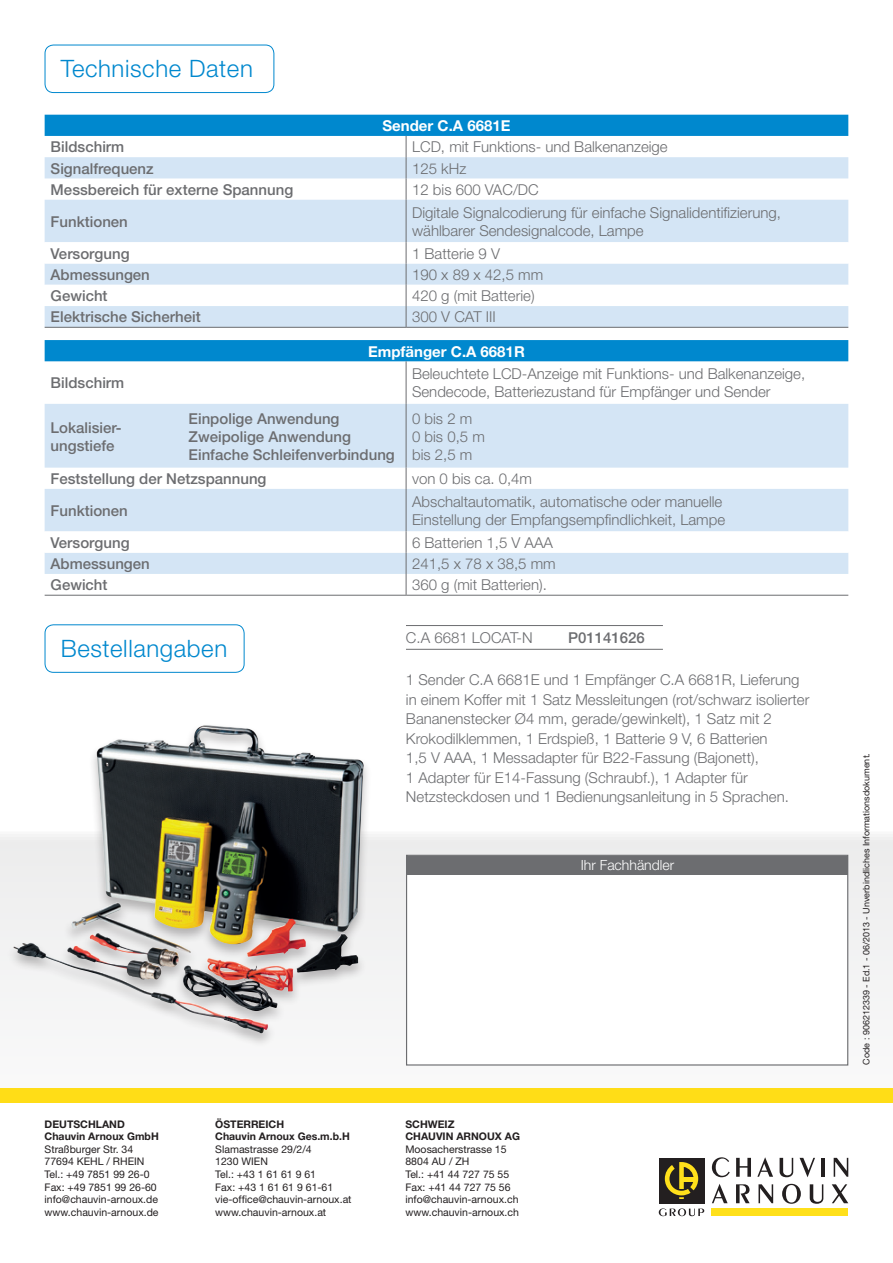
<style>
.page{position:relative;width:893px;height:1263px;background:#fff}
.page>*{position:absolute;margin:0;border:0;box-sizing:border-box;transform-origin:0 0}
.t1{font:300 24px "Helvetica Neue";letter-spacing:.025em;color:#0088ce}
.t2{font:300 15px/19.5px "Helvetica Neue";color:#6c6d70}
.t3{font:500 15px/18px "Helvetica Neue";color:#6c6d70}
.t4{font:700 15px "Helvetica Neue";color:#fff}
.t5{font:300 14.1px "Helvetica Neue";color:#fff}
.t6{font:10.5px/12.6px "Helvetica Neue";color:#231f20}
.t7{font:700 10.5px/12.6px "Helvetica Neue";color:#231f20}
.t8{font:9px "Helvetica Neue";color:#231f20}
</style>
<div class="page">
<div style="left:45px;top:45px;width:229px;height:48px;border:1px solid #0088ce;border-radius:9px"></div>
<svg style="left:45px;top:115px;width:803px;height:42px"></svg>
<svg style="left:45px;top:157px;width:803px;height:85px;fill:#d4e5f5"></svg>
<svg style="left:45px;top:242px;width:803px;height:353px;fill:#d4e5f5"></svg>
<svg style="left:406px;top:136px;width:1px;height:64px"></svg>
<hr style="left:406px;top:200px;width:1px;height:42px;background:#6c6d70">
<svg style="left:406px;top:242px;width:1px;height:85px"></svg>
<hr style="left:406px;top:361px;width:1px;height:43px;background:#6c6d70">
<hr style="left:406px;top:404px;width:1px;height:64px;background:#6c6d70">
<svg style="left:406px;top:468px;width:1px;height:21px"></svg>
<hr style="left:406px;top:489px;width:1px;height:42px;background:#6c6d70">
<svg style="left:406px;top:531px;width:1px;height:64px"></svg>
<hr style="left:45px;top:327px;width:361px;height:1px;background:#6c6d70">
<hr style="left:406px;top:327px;width:442px;height:1px;background:#6c6d70">
<hr style="left:45px;top:595px;width:361px;height:1px;background:#6c6d70">
<hr style="left:406px;top:595px;width:442px;height:1px;background:#6c6d70">
<div style="left:45px;top:624px;width:199px;height:49px;border:1px solid #0088ce;border-radius:9px"></div>
<div style="left:0;top:831px;width:893px;height:432px;background:#f7f7f8"></div>
<div style="left:0;top:1096px;width:893px;height:167px;background:#fff"></div>
<div style="left:0;top:1087px;width:893px;height:15px;background:#ffdd17"></div>
<div style="left:712px;top:1209px;width:136px;height:7px;background:#ffe01b"></div>
<div style="left:659px;top:1158px;width:45px;height:45px;background:#231f20"></div>
<svg style="left:665px;top:1162px;width:33px;height:37px"></svg>
<svg style="left:712px;top:1157px;width:18px;height:20px"></svg>
<svg style="left:736px;top:1158px;width:15px;height:19px"></svg>
<svg style="left:757px;top:1157px;width:16px;height:20px"></svg>
<svg style="left:780px;top:1158px;width:13px;height:19px"></svg>
<svg style="left:799px;top:1158px;width:16px;height:19px"></svg>
<hr style="left:821px;top:1158px;width:4px;height:19px;background:#231f20">
<svg style="left:834px;top:1158px;width:14px;height:19px"></svg>
<svg style="left:712px;top:1184px;width:16px;height:19px"></svg>
<svg style="left:736px;top:1184px;width:14px;height:19px"></svg>
<svg style="left:758px;top:1184px;width:15px;height:19px"></svg>
<svg style="left:782px;top:1184px;width:19px;height:20px"></svg>
<svg style="left:810px;top:1184px;width:13px;height:20px"></svg>
<svg style="left:832px;top:1184px;width:16px;height:19px"></svg>
<svg style="left:659px;top:1208px;width:45px;height:8px"></svg>
<hr style="left:406px;top:625px;width:257px;height:1px;background:#6c6d70">
<hr style="left:406px;top:649px;width:257px;height:1px;background:#6c6d70">
<div style="left:5px;top:722px;width:368px;height:326px;background:#231f20;opacity:.3"></div>
<img style="left:97px;top:727px;width:209px;height:230px">
<div style="left:406px;top:855px;width:442px;height:210px;background:#fff;border:1px solid #6c6d70"></div>
<div style="left:406px;top:856px;width:442px;height:18px;background:#6c6d70"></div>
<h1 class="t1" style="left:61px;top:54px;width:194px">Technische Daten</h1>
<p class="t4" style="left:383px;top:117px;width:129px">Sender C.A 6681E</p>
<p class="t3" style="left:51px;top:138px;width:75px">Bildschirm</p>
<p class="t2" style="left:412px;top:137px;width:257px">LCD, mit Funktions- und Balkenanzeige</p>
<p class="t3" style="left:51px;top:159px;width:105px">Signalfrequenz</p>
<p class="t2" style="left:412px;top:158px;width:56px">125 kHz</p>
<p class="t3" style="left:51px;top:180px;width:244px">Messbereich für externe Spannung</p>
<p class="t2" style="left:412px;top:180px;width:128px">12 bis 600 VAC/DC</p>
<p class="t3" style="left:51px;top:212px;width:79px">Funktionen</p>
<p class="t2" style="left:412px;top:203px;width:370px;line-height:18px">Digitale Signalcodierung für einfache Signalidentifizierung, wählbarer Sendesignalcode, Lampe</p>
<p class="t3" style="left:51px;top:244px;width:80px">Versorgung</p>
<p class="t2" style="left:412px;top:243px;width:89px">1 Batterie 9 V</p>
<p class="t3" style="left:51px;top:265px;width:101px">Abmessungen</p>
<p class="t2" style="left:412px;top:265px;width:133px">190 x 89 x 42,5 mm</p>
<p class="t3" style="left:51px;top:287px;width:58px">Gewicht</p>
<p class="t2" style="left:412px;top:286px;width:124px">420 g (mit Batterie)</p>
<p class="t3" style="left:51px;top:308px;width:152px">Elektrische Sicherheit</p>
<p class="t2" style="left:412px;top:307px;width:85px">300 V CAT III</p>
<p class="t4" style="left:368px;top:342px;width:158px">Empfänger C.A 6681R</p>
<p class="t3" style="left:51px;top:374px;width:75px">Bildschirm</p>
<p class="t2" style="left:412px;top:365px;width:395px;line-height:18px">Beleuchtete LCD-Anzeige mit Funktions- und Balkenanzeige,<br>Sendecode, Batteriezustand für Empfänger und Sender</p>
<p class="t3" style="left:51px;top:418px;width:73px">Lokalisier-</p>
<p class="t3" style="left:189px;top:409px;width:152px">Einpolige Anwendung</p>
<p class="t2" style="left:412px;top:409px;width:74px;line-height:18px">0 bis 2 m<br>0 bis 0,5 m bis 2,5 m</p>
<p class="t3" style="left:51px;top:436px;width:65px">ungstiefe</p>
<p class="t3" style="left:189px;top:427px;width:208px">Zweipolige Anwendung<br>Einfache Schleifenverbindung</p>
<p class="t3" style="left:51px;top:470px;width:217px">Feststellung der Netzspannung</p>
<p class="t2" style="left:412px;top:469px;width:122px">von 0 bis ca. 0,4m</p>
<p class="t3" style="left:51px;top:501px;width:79px">Funktionen</p>
<p class="t2" style="left:412px;top:492px;width:315px;line-height:18px">Abschaltautomatik, automatische oder manuelle<br>Einstellung der Empfangsempfindlichkeit, Lampe</p>
<p class="t3" style="left:51px;top:533px;width:80px">Versorgung</p>
<p class="t2" style="left:412px;top:532px;width:142px">6 Batterien 1,5 V AAA</p>
<p class="t3" style="left:51px;top:555px;width:101px">Abmessungen</p>
<p class="t2" style="left:412px;top:554px;width:145px">241,5 x 78 x 38,5 mm</p>
<p class="t3" style="left:51px;top:576px;width:58px">Gewicht</p>
<p class="t2" style="left:412px;top:575px;width:136px">360 g (mit Batterien).</p>
<h1 class="t1" style="left:61px;top:634px;width:168px">Bestellangaben</h1>
<p class="t2" style="left:406px;top:627px;width:128px">C.A 6681 LOCAT-N</p>
<p class="t3" style="left:568px;top:628px;width:78px">P01141626</p>
<p class="t2" style="left:406px;top:670px;width:405px">1 Sender C.A 6681E und 1 Empfänger C.A 6681R, Lieferung in einem Koffer mit 1 Satz Messleitungen (rot/schwarz isolierter Bananenstecker Ø4 mm, gerade/gewinkelt), 1 Satz mit 2<br>Krokodilklemmen, 1 Erdspieß, 1 Batterie 9 V, 6 Batterien<br>1,5 V AAA, 1 Messadapter für B22-Fassung (Bajonett),<br>1 Adapter für E14-Fassung (Schraubf.), 1 Adapter für Netzsteckdosen und 1 Bedienungsanleitung in 5 Sprachen.</p>
<p class="t5" style="left:581px;top:856px;width:95px">Ihr Fachhändler</p>
<p class="t7" style="left:45px;top:1117px;width:116px">DEUTSCHLAND<br>Chauvin Arnoux GmbH</p>
<p class="t6" style="left:45px;top:1143px;width:115px">Straßburger Str. 34<br>77694 KEHL / RHEIN<br>Tel.: +49 7851 99 26-0<br>Fax: +49 7851 99 26-60 info@chauvin-arnoux.de www.chauvin-arnoux.de</p>
<p class="t7" style="left:215px;top:1117px;width:136px">ÖSTERREICH<br>Chauvin Arnoux Ges.m.b.H</p>
<p class="t6" style="left:215px;top:1143px;width:138px">Slamastrasse 29/2/4<br>1230 WIEN<br>Tel.: +43 1 61 61 9 61<br>Fax: +43 1 61 61 9 61-61 vie-office@chauvin-arnoux.at www.chauvin-arnoux.at</p>
<p class="t7" style="left:405px;top:1117px;width:50px">SCHWEIZ<br>Chau</p>
<p class="t7" style="left:436px;top:1130px;width:85px">vin Arn oux AG</p>
<p class="t6" style="left:405px;top:1143px;width:115px">Moosacherstrasse 15<br>8804 AU / ZH<br>Tel.: +41 44 727 75 55<br>Fax: +41 44 727 75 56 info@chauvin-arnoux.ch www.chauvin-arnoux.ch</p>
<p class="t8" style="left:861px;top:1065px;width:313px;rotate:-90deg">Code : 906212339 - Ed.1 - 06/2013 - Unverbindliches Informationsdokument.</p>
</div>
